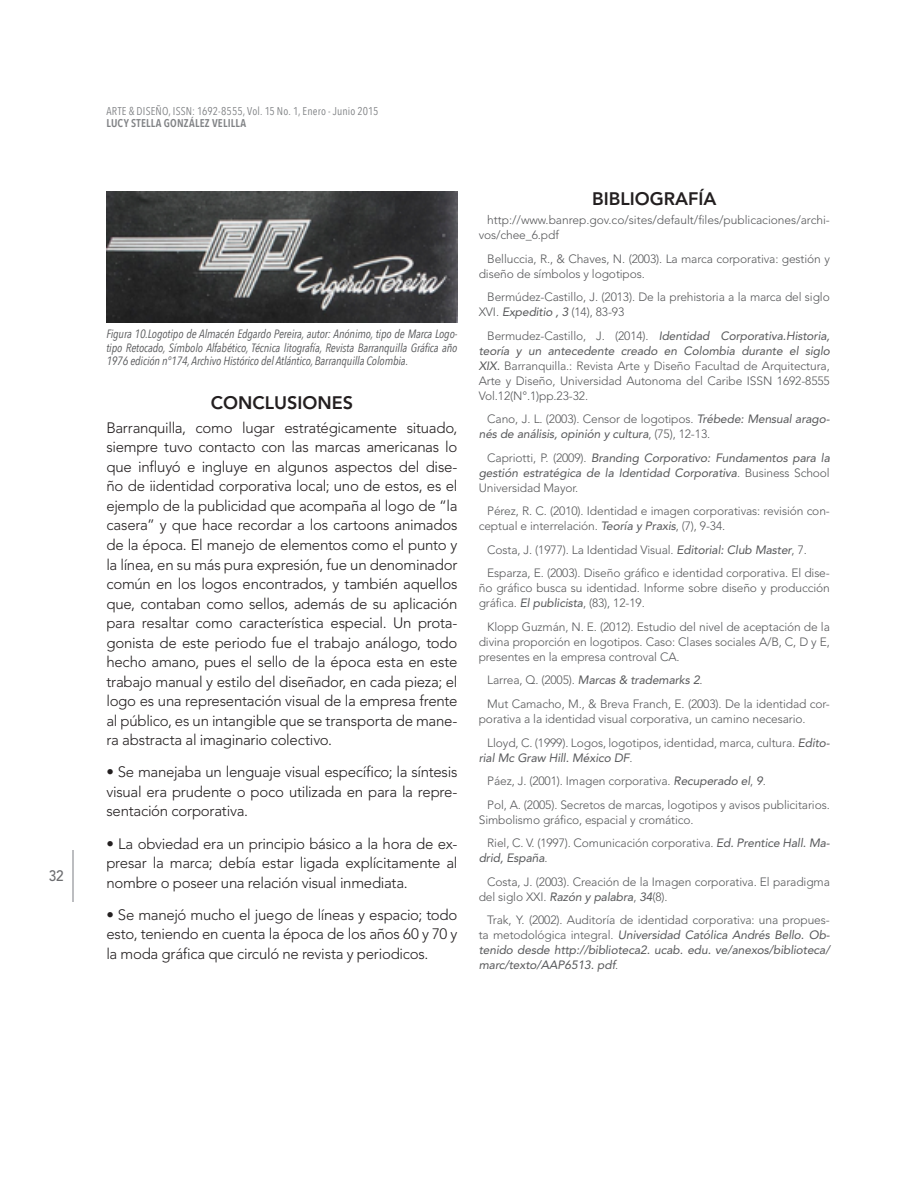
<style>
.page{position:relative;width:915px;height:1191px;background:#fff}
.page>*{position:absolute;margin:0;border:0;box-sizing:border-box;transform-origin:0 0}
.Subtítulos{font:800 18px "Avenir LT Std";color:#231f20}
.General{font:300 15px/19.5px "Avenir LT Std";letter-spacing:-.015em;color:#231f20;text-align:justify}
.t1{font:500 15px "Avenir LT Std";color:#6c6d70;scale:.9 1}
.Referencias{font:300 12px/15px "Avenir LT Std";letter-spacing:-.01em;color:#57585a}
.Referencias-2{font:italic 12px/15px "Avenir LT Std";letter-spacing:-.01em;color:#57585a;text-align:justify}
.Pie_de_foto{font:italic 12px/13.5px "Avenir Next Condensed";letter-spacing:-.01em;color:#57585a;text-align:justify}
.t2{font:11.25px "Avenir Next Condensed";letter-spacing:.01em;color:#808285}
.t3{font:600 11.25px "Avenir Next Condensed";letter-spacing:.02em;color:#808285}
.s1{font-weight:400;font-style:italic}
.s2{font-weight:300;font-style:normal}
</style>
<div class="page">
<hr style="left:72px;top:850px;width:2px;height:51px;background:#bcbdc0">
<img style="left:106px;top:191px;width:351px;height:131px">
<p class="t1" style="left:49px;top:867px;width:18px">32</p>
<p class="t2" style="left:106px;top:102px;width:273px">ARTE &amp; DISEÑO, ISSN: 1692-8555, Vol. 15 No. 1, Enero - Junio 2015</p>
<p class="t3" style="left:106px;top:114px;width:141px">LUCY STELLA GONZÁLEZ VELILLA</p>
<p class="Pie_de_foto" style="left:106px;top:327px;width:352px">Figura 10.Logotipo de Almacén Edgardo Pereira, autor: Anónimo, tipo de Marca Logo&shy;tipo Retocado, Símbolo Alfabético, Técnica litografía, Revista Barranquilla Gráfica año 1976 edición n°174, Archivo Histórico del Atlántico, Barranquilla Colombia.</p>
<p class="Subtítulos" style="left:211px;top:392px;width:144px">CONCLUSIONES</p>
<p class="General" style="left:106px;top:418px;width:352px">Barranquilla, como lugar estratégicamente situado, siempre tuvo contacto con las marcas americanas lo que influyó e ingluye en algunos aspectos del dise&shy;ño de iidentidad corporativa local; uno de estos, es el ejemplo de la publicidad que acompaña al logo de “la casera” y que hace recordar a los cartoons animados de la época. El manejo de elementos como el punto y la línea, en su más pura expresión, fue un denominador común en los logos encontrados, y también aquellos que, contaban como sellos, además de su aplicación para resaltar como característica especial. Un prota&shy;gonista de este periodo fue el trabajo análogo, todo hecho amano, pues el sello de la época esta en este trabajo manual y estilo del diseñador, en cada pieza; el logo es una representación visual de la empresa frente al público, es un intangible que se transporta de mane&shy;ra abstracta al imaginario colectivo.</p>
<p class="General" style="left:106px;top:762px;width:352px">• Se manejaba un lenguaje visual específico; la síntesis visual era prudente o poco utilizada en para la repre&shy;sentación corporativa.</p>
<p class="General" style="left:106px;top:833px;width:352px">• La obviedad era un principio básico a la hora de ex&shy;presar la marca; debía estar ligada explícitamente al nombre o poseer una relación visual inmediata.</p>
<p class="General" style="left:106px;top:905px;width:352px">• Se manejó mucho el juego de líneas y espacio; todo esto, teniendo en cuenta la época de los años 60 y 70 y la moda gráfica que circuló ne revista y periodicos.</p>
<p class="Subtítulos" style="left:592px;top:188px;width:126px">BIBLIOGRAFÍA</p>
<p class="Referencias" style="left:478px;top:213px;width:352px;text-indent:9px">http://www.banrep.gov.co/sites/default/files/publicaciones/archi&shy;vos/chee_6.pdf</p>
<p class="Referencias" style="left:478px;top:251px;width:352px;text-indent:9px">Belluccia, R., &amp; Chaves, N. (2003). La marca corporativa: gestión y diseño de símbolos y logotipos.</p>
<p class="Referencias" style="left:478px;top:290px;width:352px;text-indent:9px">Bermúdez-Castillo, J. (2013). De la prehistoria a la marca del siglo<br>XVI. <span class="s1">Expeditio , 3</span> (14), 83-93</p>
<p class="Referencias" style="left:478px;top:328px;width:352px;text-align:justify;text-indent:9px">Bermudez-Castillo, J. (2014). <span class="s1">Identidad Corporativa.Historia, teoría y un antecedente creado en Colombia durante el siglo XIX.</span> Barranquilla.: Revista Arte y Diseño Facultad de Arquitectura, Arte y Diseño, Universidad Autonoma del Caribe ISSN 1692-8555<br>Vol.12(N°.1)pp.23-32.</p>
<p class="Referencias-2" style="left:478px;top:412px;width:352px;text-indent:9px"><span class="s2">Cano, J. L. (2003). Censor de logotipos.</span> Trébede: Mensual arago&shy;nés de análisis, opinión y cultura<span class="s2">, (75), 12-13.</span></p>
<p class="Referencias-2" style="left:478px;top:450px;width:352px;text-indent:9px"><span class="s2">Capriotti, P. (2009).</span> Branding Corporativo: Fundamentos para la gestión estratégica de la Identidad Corporativa<span class="s2">. Business School Universidad Mayor.</span></p>
<p class="Referencias" style="left:478px;top:504px;width:352px;text-indent:9px">Pérez, R. C. (2010). Identidad e imagen corporativas: revisión con&shy;ceptual e interrelación. <span class="s1">Teoría y Praxis</span>, (7), 9-34.</p>
<p class="Referencias" style="left:487px;top:542px;width:321px">Costa, J. (1977). La Identidad Visual. <span class="s1">Editorial: Club Master</span>, 7.</p>
<p class="Referencias" style="left:478px;top:566px;width:352px;text-align:justify;text-indent:9px">Esparza, E. (2003). Diseño gráfico e identidad corporativa. El dise&shy;ño gráfico busca su identidad. Informe sobre diseño y producción gráfica. <span class="s1">El publicista</span>, (83), 12-19.</p>
<p class="Referencias" style="left:478px;top:619px;width:352px;text-align:justify;text-indent:9px">Klopp Guzmán, N. E. (2012). Estudio del nivel de aceptación de la divina proporción en logotipos. Caso: Clases sociales A/B, C, D y E, presentes en la empresa controval CA.</p>
<p class="Referencias-2" style="left:487px;top:673px;width:217px"><span class="s2">Larrea, Q. (2005).</span> Marcas &amp; trademarks 2<span class="s2">.</span></p>
<p class="Referencias" style="left:478px;top:696px;width:352px;text-indent:9px">Mut Camacho, M., &amp; Breva Franch, E. (2003). De la identidad cor&shy;porativa a la identidad visual corporativa, un camino necesario.</p>
<p class="Referencias" style="left:478px;top:735px;width:352px;text-indent:9px">Lloyd, C. (1999). Logos, logotipos, identidad, marca, cultura. <span class="s1">Edito&shy;rial Mc Graw Hill. México DF</span>.</p>
<p class="Referencias" style="left:487px;top:773px;width:280px">Páez, J. (2001). Imagen corporativa. <span class="s1">Recuperado el</span>, <span class="s1">9</span>.</p>
<p class="Referencias" style="left:478px;top:797px;width:352px;text-indent:9px">Pol, A. (2005). Secretos de marcas, logotipos y avisos publicitarios.<br>Simbolismo gráfico, espacial y cromático.</p>
<p class="Referencias" style="left:478px;top:835px;width:352px;text-indent:9px">Riel, C. V. (1997). Comunicación corporativa. <span class="s1">Ed. Prentice Hall. Ma&shy;drid, España</span>.</p>
<p class="Referencias" style="left:478px;top:874px;width:352px;text-indent:9px">Costa, J. (2003). Creación de la Imagen corporativa. El paradigma del siglo XXI. <span class="s1">Razón y palabra</span>, <span class="s1">34</span>(8).</p>
<p class="Referencias-2" style="left:478px;top:912px;width:352px;text-indent:9px"><span class="s2">Trak, Y. (2002). Auditoría de identidad corporativa: una propues&shy;ta metodológica integral.</span> Universidad Católica Andrés Bello. Ob&shy;tenido desde http://biblioteca2. ucab. edu. ve/anexos/biblioteca/ marc/texto/AAP6513. pdf<span class="s2">.</span></p>
</div>
